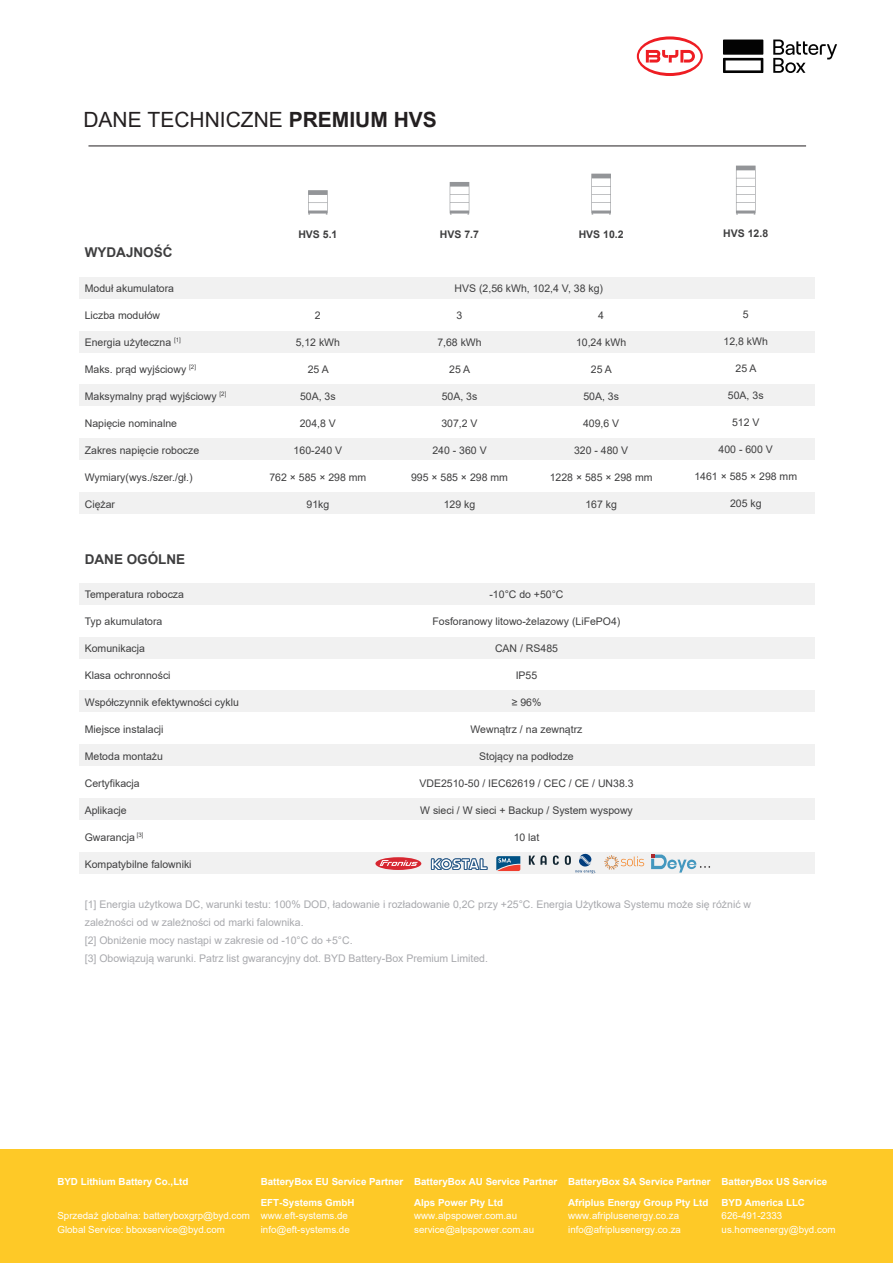
<style>
.page{position:relative;width:893px;height:1263px;background:#fff}
.page>*{position:absolute;margin:0;border:0;box-sizing:border-box;transform-origin:0 0}
.t1{font:21px "Arial";color:#231f20}
.t2{font:700 13.5px "Arial";color:#3e3e3f}
.t3{font:10.5px "Arial";color:#3e3e3f}
.t4{font:10.5px/18px "Arial";color:#a8a9ad}
.t5{font:700 10.5px "Arial";color:#3e3e3f}
.t6{font:9.75px/13.5px "Arial";color:#fff}
.t7{font:700 9.75px/21px "Arial";color:#fff}
.s1{font-weight:700}
</style>
<div class="page">
<div style="left:0;top:1149px;width:893px;height:114px;background:#fec927"></div>
<div style="left:79px;top:583px;width:735px;height:22px;background:#f1f1f1"></div>
<div style="left:79px;top:691px;width:735px;height:21px;background:#f1f1f1"></div>
<div style="left:79px;top:744px;width:735px;height:22px;background:#f1f1f1"></div>
<div style="left:79px;top:798px;width:735px;height:22px;background:#f1f1f1"></div>
<div style="left:79px;top:852px;width:735px;height:21px;background:#f1f1f1"></div>
<div style="left:79px;top:384px;width:735px;height:22px;background:#f1f1f1"></div>
<div style="left:79px;top:438px;width:735px;height:22px;background:#f1f1f1"></div>
<div style="left:79px;top:492px;width:735px;height:21px;background:#f1f1f1"></div>
<svg style="left:637px;top:36px;width:66px;height:40px"></svg>
<svg style="left:773px;top:40px;width:64px;height:33px"></svg>
<div style="left:723px;top:40px;width:40px;height:15px;background:#030303"></div>
<svg style="left:723px;top:58px;width:40px;height:15px"></svg>
<svg style="left:308px;top:190px;width:20px;height:25px"></svg>
<svg style="left:450px;top:182px;width:19px;height:33px"></svg>
<svg style="left:591px;top:174px;width:20px;height:41px"></svg>
<svg style="left:736px;top:166px;width:20px;height:49px"></svg>
<div style="left:79px;top:331px;width:735px;height:21px;background:#f1f1f1"></div>
<div style="left:79px;top:277px;width:735px;height:22px;background:#f1f1f1"></div>
<div style="left:79px;top:637px;width:735px;height:21px;background:#f1f1f1"></div>
<hr style="left:88px;top:146px;width:718px;height:1px;background:#231f20">
<svg style="left:496px;top:856px;width:24px;height:15px"></svg>
<svg style="left:604px;top:855px;width:40px;height:15px"></svg>
<div style="left:375px;top:857px;width:46px;height:13px;background:#d72731;border-radius:50%"></div>
<svg style="left:380px;top:860px;width:38px;height:6px"></svg>
<svg style="left:431px;top:858px;width:57px;height:12px"></svg>
<svg style="left:529px;top:853px;width:67px;height:20px"></svg>
<svg style="left:651px;top:854px;width:59px;height:19px"></svg>
<h1 class="t1" style="left:83px;top:105px;width:355px">DANE TECHNICZNE <span class="s1">PREMIUM HVS</span></h1>
<p class="t2" style="left:85px;top:243px;width:89px">WYDAJNOŚĆ</p>
<p class="t5" style="left:298px;top:226px;width:41px">HVS 5.1</p>
<p class="t5" style="left:440px;top:226px;width:41px">HVS 7.7</p>
<p class="t5" style="left:579px;top:226px;width:46px">HVS 10.2</p>
<p class="t3" style="left:85px;top:281px;width:91px">Moduł akumulatora</p>
<p class="t3" style="left:85px;top:308px;width:77px">Liczba modułów</p>
<p class="t3" style="left:85px;top:335px;width:98px">Energia użyteczna <sup>[1]</sup></p>
<p class="t3" style="left:85px;top:362px;width:113px">Maks. prąd wyjściowy <sup>[2]</sup></p>
<p class="t3" style="left:85px;top:389px;width:143px">Maksymalny prąd wyjściowy <sup>[2]</sup></p>
<p class="t3" style="left:85px;top:416px;width:94px">Napięcie nominalne</p>
<p class="t3" style="left:85px;top:443px;width:116px">Zakres napięcie robocze</p>
<p class="t3" style="left:85px;top:470px;width:109px">Wymiary(wys./szer./gł.)</p>
<p class="t3" style="left:85px;top:497px;width:32px">Ciężar</p>
<p class="t2" style="left:85px;top:549px;width:102px">DANE OGÓLNE</p>
<p class="t3" style="left:85px;top:587px;width:101px">Temperatura robocza</p>
<p class="t3" style="left:85px;top:614px;width:79px">Typ akumulatora</p>
<p class="t3" style="left:85px;top:641px;width:62px">Komunikacja</p>
<p class="t3" style="left:85px;top:668px;width:87px">Klasa ochronności</p>
<p class="t3" style="left:85px;top:695px;width:156px">Współczynnik efektywności cyklu</p>
<p class="t3" style="left:85px;top:722px;width:80px">Miejsce instalacji</p>
<p class="t3" style="left:85px;top:749px;width:80px">Metoda montażu</p>
<p class="t3" style="left:85px;top:776px;width:56px">Certyfikacja</p>
<p class="t3" style="left:85px;top:803px;width:44px">Aplikacje</p>
<p class="t3" style="left:85px;top:830px;width:60px">Gwarancja <sup>[3]</sup></p>
<p class="t3" style="left:85px;top:857px;width:108px">Kompatybilne falowniki</p>
<p class="t3" style="left:315px;top:308px;width:7px">2</p>
<p class="t3" style="left:296px;top:335px;width:46px">5,12 kWh</p>
<p class="t3" style="left:308px;top:362px;width:23px">25 A</p>
<p class="t3" style="left:300px;top:389px;width:37px">50A, 3s</p>
<p class="t3" style="left:300px;top:416px;width:38px">204,8 V</p>
<p class="t3" style="left:294px;top:443px;width:50px">160-240 V</p>
<p class="t3" style="left:269px;top:470px;width:98px">762 × 585 × 298 mm</p>
<p class="t3" style="left:306px;top:497px;width:24px">91kg</p>
<p class="t3" style="left:455px;top:281px;width:150px">HVS (2,56 kWh, 102,4 V, 38 kg)</p>
<p class="t3" style="left:457px;top:308px;width:7px">3</p>
<p class="t3" style="left:437px;top:335px;width:46px">7,68 kWh</p>
<p class="t3" style="left:449px;top:362px;width:23px">25 A</p>
<p class="t3" style="left:442px;top:389px;width:37px">50A, 3s</p>
<p class="t3" style="left:441px;top:416px;width:38px">307,2 V</p>
<p class="t3" style="left:432px;top:443px;width:56px">240 - 360 V</p>
<p class="t3" style="left:411px;top:470px;width:98px">995 × 585 × 298 mm</p>
<p class="t3" style="left:444px;top:497px;width:33px">129 kg</p>
<p class="t3" style="left:598px;top:308px;width:7px">4</p>
<p class="t3" style="left:576px;top:335px;width:52px">10,24 kWh</p>
<p class="t3" style="left:591px;top:362px;width:23px">25 A</p>
<p class="t3" style="left:583px;top:389px;width:37px">50A, 3s</p>
<p class="t3" style="left:583px;top:416px;width:38px">409,6 V</p>
<p class="t3" style="left:574px;top:443px;width:56px">320 - 480 V</p>
<p class="t3" style="left:550px;top:470px;width:104px">1228 × 585 × 298 mm</p>
<p class="t3" style="left:585px;top:497px;width:33px">167 kg</p>
<p class="t3" style="left:489px;top:587px;width:76px">-10°C do +50°C</p>
<p class="t3" style="left:433px;top:614px;width:189px">Fosforanowy litowo-żelazowy (LiFePO4)</p>
<p class="t3" style="left:495px;top:641px;width:65px">CAN / RS485</p>
<p class="t3" style="left:516px;top:668px;width:23px">IP55</p>
<p class="t3" style="left:512px;top:695px;width:31px">≥ 96%</p>
<p class="t3" style="left:471px;top:722px;width:113px">Wewnątrz / na zewnątrz</p>
<p class="t3" style="left:479px;top:749px;width:96px">Stojący na podłodze</p>
<p class="t3" style="left:419px;top:776px;width:216px">VDE2510-50 / IEC62619 / CEC / CE / UN38.3</p>
<p class="t3" style="left:420px;top:803px;width:214px">W sieci / W sieci + Backup / System wyspowy</p>
<p class="t3" style="left:514px;top:830px;width:27px">10 lat</p>
<p class="t5" style="left:723px;top:226px;width:46px">HVS 12.8</p>
<p class="t3" style="left:743px;top:308px;width:7px">5</p>
<p class="t3" style="left:724px;top:335px;width:46px">12,8 kWh</p>
<p class="t3" style="left:735px;top:362px;width:23px">25 A</p>
<p class="t3" style="left:728px;top:389px;width:37px">50A, 3s</p>
<p class="t3" style="left:732px;top:416px;width:29px">512 V</p>
<p class="t3" style="left:719px;top:443px;width:56px">400 - 600 V</p>
<p class="t3" style="left:694px;top:470px;width:104px">1461 × 585 × 298 mm</p>
<p class="t3" style="left:730px;top:497px;width:33px">205 kg</p>
<p class="t4" style="left:85px;top:895px;width:668px">[1] Energia użytkowa DC, warunki testu: 100% DOD, ładowanie i rozładowanie 0,2C przy +25°C. Energia Użytkowa Systemu może się różnić w zależności od w zależności od marki falownika.<br>[2] Obniżenie mocy nastąpi w zakresie od -10°C do +5°C.<br>[3] Obowiązują warunki. Patrz list gwarancyjny dot. BYD Battery-Box Premium Limited.</p>
<p class="t7" style="left:57px;top:1171px;width:133px">BYD Lithium Battery Co.,Ltd</p>
<p class="t6" style="left:57px;top:1209px;width:194px">Sprzedaż globalna: batteryboxgrp@byd.com<br>Global Service: bboxservice@byd.com</p>
<p class="t7" style="left:261px;top:1171px;width:144px">BatteryBox EU Service Partner</p>
<p class="t6" style="left:261px;top:1209px;width:91px">www.eft-systems.de info@eft-systems.de</p>
<p class="t7" style="left:261px;top:1192px;width:95px">EFT-Systems GmbH</p>
<p class="t7" style="left:414px;top:1171px;width:145px">BatteryBox AU Service Partner<br>Alps Power Pty Ltd</p>
<p class="t6" style="left:414px;top:1209px;width:121px">www.alpspower.com.au service@alpspower.com.au</p>
<p class="t7" style="left:568px;top:1171px;width:144px">BatteryBox SA Service Partner<br>Afriplus Energy Group Pty Ltd</p>
<p class="t6" style="left:568px;top:1209px;width:114px">www.afriplusenergy.co.za info@afriplusenergy.co.za</p>
<p class="t7" style="left:722px;top:1171px;width:107px">BatteryBox US Service<br>BYD America LLC</p>
<p class="t6" style="left:722px;top:1209px;width:115px">626-491-2333 us.homeenergy@byd.com</p>
</div>
